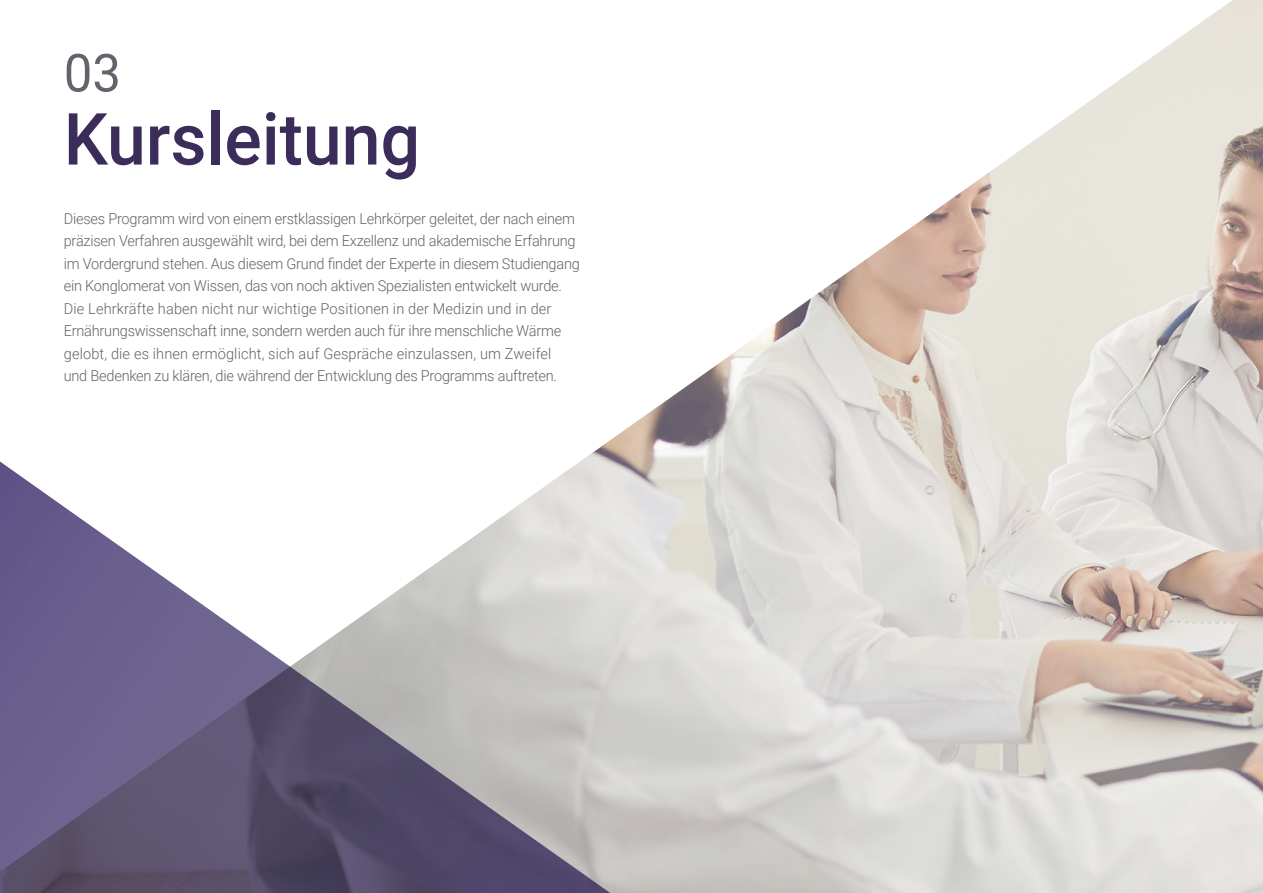
<style>
.page{position:relative;width:1263px;height:893px;background:#fff}
.page>*{position:absolute;margin:0;border:0;box-sizing:border-box;transform-origin:0 0}
.t1{font:500 72px "Roboto";color:#3b2c5a}
.t2{font:52.5px "Roboto";color:#61646a}
.t3{font:300 15px/22.5px "Roboto";letter-spacing:-.015em;color:#61646a}
</style>
<div class="page">
<img style="left:602px;top:0;width:661px;height:893px">
<svg style="left:0;top:446px;width:640px;height:447px"></svg>
<h2 class="t2" style="left:64px;top:36px;width:59px">03</h2>
<h1 class="t1" style="left:64px;top:89px;width:358px">Kursleitung</h1>
<p class="t3" style="left:64px;top:207px;width:518px">Dieses Programm wird von einem erstklassigen Lehrkörper geleitet, der nach einem präzisen Verfahren ausgewählt wird, bei dem Exzellenz und akademische Erfahrung im Vordergrund stehen. Aus diesem Grund findet der Experte in diesem Studiengang ein Konglomerat von Wissen, das von noch aktiven Spezialisten entwickelt wurde.<br>Die Lehrkräfte haben nicht nur wichtige Positionen in der Medizin und in der Ernährungswissenschaft inne, sondern werden auch für ihre menschliche Wärme gelobt, die es ihnen ermöglicht, sich auf Gespräche einzulassen, um Zweifel<br>und Bedenken zu klären, die während der Entwicklung des Programms auftreten.</p>
</div>
